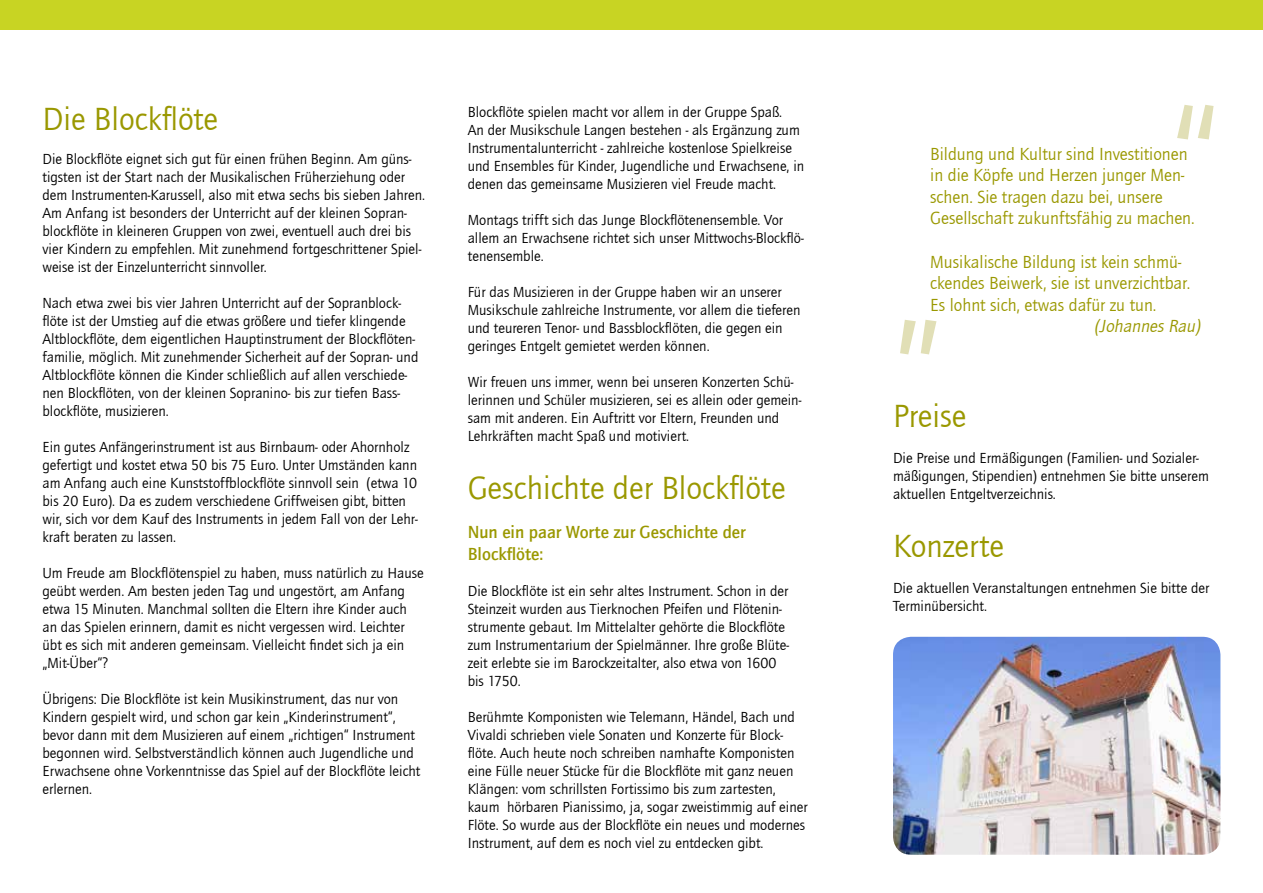
<style>
.page{position:relative;width:1263px;height:893px;background:#fff}
.page>*{position:absolute;margin:0;border:0;box-sizing:border-box;transform-origin:0 0}
.t1{font:150px "ITC Quay Sans Com";color:#e1dfb6}
.t2{font:33px "ITC Quay Sans Com";color:#9a9800}
.t3{font:18px/21.6px "ITC Quay Sans Com";color:#9a9800}
.t4{font:500 18px/21.6px "ITC Quay Sans Com";color:#9a9800}
.t5{font:italic 18px "ITC Quay Sans Com";color:#9a9800}
.t6{font:15px/18px "ITC Quay Sans Com";color:#000}
</style>
<div class="page">
<div style="left:0;top:0;width:1263px;height:29px;background:#c8d423"></div>
<img style="left:893px;top:637px;width:327px;height:218px">
<h2 class="t2" style="left:43px;top:100px;width:177px">Die Blockflöte</h2>
<p class="t6" style="left:43px;top:150px;width:384px">Die Blockflöte eignet sich gut für einen frühen Beginn. Am güns&shy;tigsten ist der Start nach der Musikalischen Früherziehung oder dem Instrumenten-Karussell, also mit etwa sechs bis sieben Jahren.<br>Am Anfang ist besonders der Unterricht auf der kleinen Sopran&shy;blockflöte in kleineren Gruppen von zwei, eventuell auch drei bis vier Kindern zu empfehlen. Mit zunehmend fortgeschrittener Spiel&shy;weise ist der Einzelunterricht sinnvoller.</p>
<p class="t6" style="left:43px;top:294px;width:377px">Nach etwa zwei bis vier Jahren Unterricht auf der Sopranblock&shy;flöte ist der Umstieg auf die etwas größere und tiefer klingende Altblockflöte, dem eigentlichen Hauptinstrument der Blockflöten&shy;familie, möglich. Mit zunehmender Sicherheit auf der Sopran- und Altblockflöte können die Kinder schließlich auf allen verschiede&shy;nen Blockflöten, von der kleinen Sopranino- bis zur tiefen Bass&shy;blockflöte, musizieren.</p>
<p class="t6" style="left:43px;top:438px;width:377px">Ein gutes Anfängerinstrument ist aus Birnbaum- oder Ahornholz gefertigt und kostet etwa 50 bis 75 Euro. Unter Umständen kann am Anfang auch eine Kunststoffblockflöte sinnvoll sein (etwa 10 bis 20 Euro). Da es zudem verschiedene Griffweisen gibt, bitten wir, sich vor dem Kauf des Instruments in jedem Fall von der Lehr&shy;kraft beraten zu lassen.</p>
<p class="t6" style="left:43px;top:564px;width:383px">Um Freude am Blockflötenspiel zu haben, muss natürlich zu Hause geübt werden. Am besten jeden Tag und ungestört, am Anfang etwa 15 Minuten. Manchmal sollten die Eltern ihre Kinder auch an das Spielen erinnern, damit es nicht vergessen wird. Leichter übt es sich mit anderen gemeinsam. Vielleicht findet sich ja ein „Mit-Über“?</p>
<p class="t6" style="left:43px;top:690px;width:379px">Übrigens: Die Blockflöte ist kein Musikinstrument, das nur von Kindern gespielt wird, und schon gar kein „Kinderinstrument“, bevor dann mit dem Musizieren auf einem „richtigen“ Instrument begonnen wird. Selbstverständlich können auch Jugendliche und Erwachsene ohne Vorkenntnisse das Spiel auf der Blockflöte leicht erlernen.</p>
<p class="t6" style="left:468px;top:103px;width:338px">Blockflöte spielen macht vor allem in der Gruppe Spaß.<br>An der Musikschule Langen bestehen - als Ergänzung zum Instrumentalunterricht - zahlreiche kostenlose Spielkreise und Ensembles für Kinder, Jugendliche und Erwachsene, in denen das gemeinsame Musizieren viel Freude macht.</p>
<p class="t6" style="left:468px;top:211px;width:337px">Montags trifft sich das Junge Blockflötenensemble. Vor allem an Erwachsene richtet sich unser Mittwochs-Blockflö&shy;tenensemble.</p>
<p class="t6" style="left:468px;top:283px;width:334px">Für das Musizieren in der Gruppe haben wir an unserer Musikschule zahlreiche Instrumente, vor allem die tieferen und teureren Tenor- und Bassblockflöten, die gegen ein geringes Entgelt gemietet werden können.</p>
<p class="t6" style="left:468px;top:373px;width:335px">Wir freuen uns immer, wenn bei unseren Konzerten Schü&shy;lerinnen und Schüler musizieren, sei es allein oder gemein&shy;sam mit anderen. Ein Auftritt vor Eltern, Freunden und Lehrkräften macht Spaß und motiviert.</p>
<h2 class="t2" style="left:468px;top:468px;width:319px">Geschichte der Blockflöte</h2>
<p class="t4" style="left:468px;top:521px;width:279px">Nun ein paar Worte zur Geschichte der<br>Blockflöte:</p>
<p class="t6" style="left:468px;top:582px;width:323px">Die Blockflöte ist ein sehr altes Instrument. Schon in der Steinzeit wurden aus Tierknochen Pfeifen und Flötenin&shy;strumente gebaut. Im Mittelalter gehörte die Blockflöte zum Instrumentarium der Spielmänner. Ihre große Blüte&shy;zeit erlebte sie im Barockzeitalter, also etwa von 1600 bis 1750.</p>
<p class="t6" style="left:468px;top:708px;width:341px">Berühmte Komponisten wie Telemann, Händel, Bach und Vivaldi schrieben viele Sonaten und Konzerte für Block&shy;flöte. Auch heute noch schreiben namhafte Komponisten eine Fülle neuer Stücke für die Blockflöte mit ganz neuen Klängen: vom schrillsten Fortissimo bis zum zartesten, kaum hörbaren Pianissimo, ja, sogar zweistimmig auf einer Flöte. So wurde aus der Blockflöte ein neues und modernes Instrument, auf dem es noch viel zu entdecken gibt.</p>
<h1 class="t1" style="left:1170px;top:76px;width:52px">“</h1>
<p class="t3" style="left:930px;top:143px;width:266px">Bildung und Kultur sind Investitionen in die Köpfe und Herzen junger Men&shy;schen. Sie tragen dazu bei, unsere Gesellschaft zukunftsfähig zu machen.</p>
<p class="t3" style="left:930px;top:251px;width:262px">Musikalische Bildung ist kein schmü&shy;ckendes Beiwerk, sie ist unverzichtbar.<br>Es lohnt sich, etwas dafür zu tun.</p>
<p class="t5" style="left:1094px;top:316px;width:111px">(JohannesRau)</p>
<h1 class="t1" style="left:893px;top:196px;width:52px">„</h1>
<h2 class="t2" style="left:893px;top:397px;width:75px">Preise</h2>
<p class="t6" style="left:893px;top:449px;width:317px">Die Preise und Ermäßigungen (Familien- und Sozialer&shy;mäßigungen, Stipendien) entnehmen Sie bitte unserem aktuellen Entgeltverzeichnis.</p>
<h2 class="t2" style="left:893px;top:527px;width:113px">Konzerte</h2>
<p class="t6" style="left:893px;top:579px;width:318px">Die aktuellen Veranstaltungen entnehmen Sie bitte der<br>Terminübersicht.</p>
</div>
